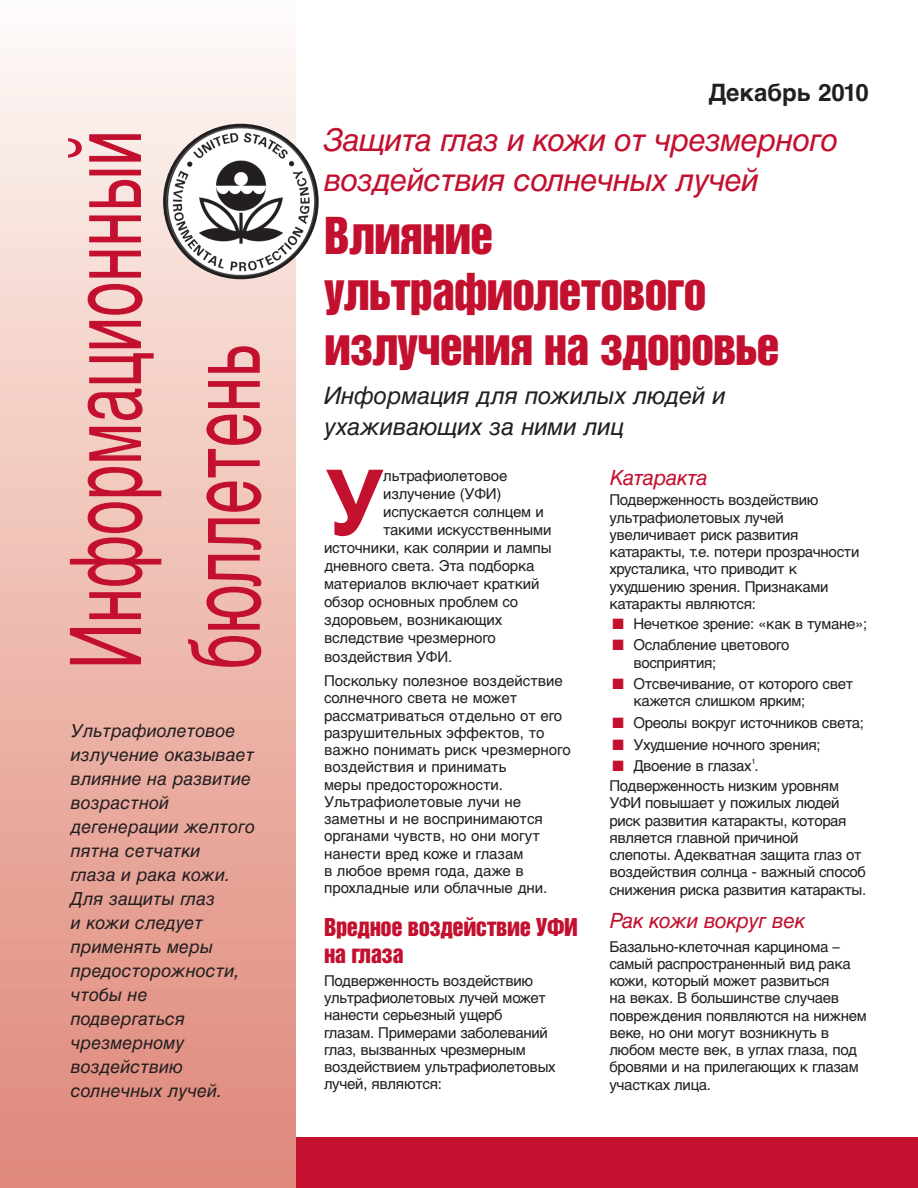
<style>
.page{position:relative;width:918px;height:1188px;background:#fff}
.page>*{position:absolute;margin:0;border:0;box-sizing:border-box;transform-origin:0 0}
.t1{font:99px/118.8px "Helvetica Cyr Upright";color:#c3102f;scale:.64 1}
.t2{font:700 90.15px "Helvetica Cyr";color:#c3102f}
.t3{font:46.5px/55.8px "Helvetica Inserat Cyr Upright";letter-spacing:-.025em;color:#c3102f}
.t4{font:31.5px/40.5px "Helvetica Cyr Inclined";letter-spacing:-.025em;color:#c3102f}
.t5{font:24px/31.5px "Helvetica Cyr Inclined";letter-spacing:-.01em;color:#231f20}
.t6{font:700 24px "Helvetica Cyr";color:#231f20}
.t7{font:22.5px/27px "Helvetica Inserat Cyr Upright";letter-spacing:-.02em;color:#c3102f}
.t8{font:21px "Helvetica Cyr Inclined";letter-spacing:-.02em;color:#c3102f}
.t9{font:18px/24px "Helvetica Cyr Inclined";color:#231f20}
.t10{font:15px/17.2px "Helvetica Cyr Upright";letter-spacing:-.02em;color:#231f20}
.t11{font:15px/17.2px "Helvetica Cyr Upright";color:#231f20}
.s1{color:#c3102f}
</style>
<div class="page">
<div style="left:230px;top:1138px;width:688px;height:50px;background:#c3102f"></div>
<div style="left:0;top:0;width:295px;height:1188px;background:linear-gradient(to bottom,#fdf8f3,#e08677)"></div>
<img style="left:165px;top:125px;width:152px;height:153px;border-radius:76px">
<div style="left:163px;top:124px;width:156px;height:155px;border:3px solid #231f20;border-radius:50%"></div>
<h1 class="t1" style="left:47px;top:669px;width:843px;rotate:-90deg">Информационный бюллетень</h1>
<p class="t9" style="left:71px;top:719px;width:186px">Ультрафиолетовое излучение оказывает влияние на развитие возрастной дегенерации желтого пятна сетчатки<br>глаза и рака кожи.<br>Для защиты глаз<br>и кожи следует применять меры предосторожности, чтобы не подвергаться чрезмерному воздействию солнечных лучей.</p>
<h3 class="t6" style="left:709px;top:79px;width:161px">Декабрь 2010</h3>
<h3 class="t4" style="left:324px;top:120px;width:516px">Защита глаз и кожи от чрезмерного воздействия солнечных лучей</h3>
<h3 class="t3" style="left:324px;top:208px;width:457px">Влияние ультрафиолетового излучения на здоровье</h3>
<h3 class="t5" style="left:324px;top:380px;width:403px">Информация для пожилых людей и ухаживающих за ними лиц</h3>
<h2 class="t2" style="left:324px;top:451px;width:62px">У</h2>
<p class="t10" style="left:383px;top:467px;width:126px">льтрафиолетовое</p>
<p class="t10" style="left:383px;top:485px;width:120px">излучение (УФИ)</p>
<p class="t10" style="left:383px;top:503px;width:162px">испускается солнцем и</p>
<p class="t10" style="left:383px;top:521px;width:170px">такими искусственными</p>
<p class="t10" style="left:324px;top:539px;width:229px">источники, как солярии и лампы</p>
<p class="t10" style="left:324px;top:557px;width:212px">дневного света. Эта подборка</p>
<p class="t10" style="left:324px;top:575px;width:217px">материалов включает краткий</p>
<p class="t10" style="left:324px;top:593px;width:196px">обзор основных проблем со</p>
<p class="t10" style="left:324px;top:611px;width:180px">здоровьем, возникающих</p>
<p class="t10" style="left:324px;top:629px;width:173px">вследствие чрезмерного</p>
<p class="t11" style="left:324px;top:645px;width:240px;line-height:24px">воздействия УФИ.<br>Поскольку полезное воздействие</p>
<p class="t11" style="left:324px;top:689px;width:248px">солнечного света не может рассматриваться отдельно от его разрушительных эффектов, то важно понимать риск чрезмерного воздействия и принимать<br>меры предосторожности.<br>Ультрафиолетовые лучи не заметны и не воспринимаются органами чувств, но они могут нанести вред коже и глазам<br>в любое время года, даже в прохладные или облачные дни.</p>
<h3 class="t7" style="left:324px;top:914px;width:255px">Вредное воздействие УФИ на глаза</h3>
<p class="t10" style="left:324px;top:972px;width:233px">Подверженность воздействию ультрафиолетовых лучей может нанести серьезный ущерб глазам. Примерами заболеваний глаз, вызванных чрезмерным воздействием ультрафиолетовых лучей, являются:</p>
<h3 class="t8" style="left:609px;top:466px;width:100px">Катаракта</h3>
<p class="t10" style="left:609px;top:491px;width:252px">Подверженность воздействию ультрафиолетовых лучей увеличивает риск развития катаракты, т.е. потери прозрачности хрусталика, что приводит к ухудшению зрения. Признаками катаракты являются:</p>
<p class="t10" style="left:612px;top:615px;width:257px"><span class="s1">■</span> Нечеткое зрение: «как в тумане»;</p>
<p class="t10" style="left:633px;top:637px;width:158px;text-indent:-21px"><span class="s1">■</span> Ослабление цветового восприятия;</p>
<p class="t10" style="left:633px;top:675px;width:222px;text-indent:-21px"><span class="s1">■</span> Отсвечивание, от которого свет кажется слишком ярким;</p>
<p class="t10" style="left:612px;top:714px;width:253px"><span class="s1">■</span> Ореолы вокруг источников света;</p>
<p class="t10" style="left:612px;top:736px;width:210px"><span class="s1">■</span> Ухудшение ночного зрения;</p>
<p class="t10" style="left:609px;top:756px;width:231px;line-height:20px"><span class="s1">■</span> Двоение в глазах<sup>1</sup>.<br>Подверженность низким уровням</p>
<p class="t10" style="left:609px;top:794px;width:258px">УФИ повышает у пожилых людей риск развития катаракты, которая является главной причиной<br>слепоты. Адекватная защита глаз от воздействия солнца - важный способ снижения риска развития катаракты.</p>
<h3 class="t8" style="left:609px;top:909px;width:197px">Рак кожи вокруг век</h3>
<p class="t10" style="left:609px;top:938px;width:259px">Базально-клеточная карцинома – самый распространенный вид рака кожи, который может развиться<br>на веках. В большинстве случаев повреждения появляются на нижнем веке, но они могут возникнуть в любом месте век, в углах глаза, под бровями и на прилегающих к глазам участках лица.</p>
</div>
